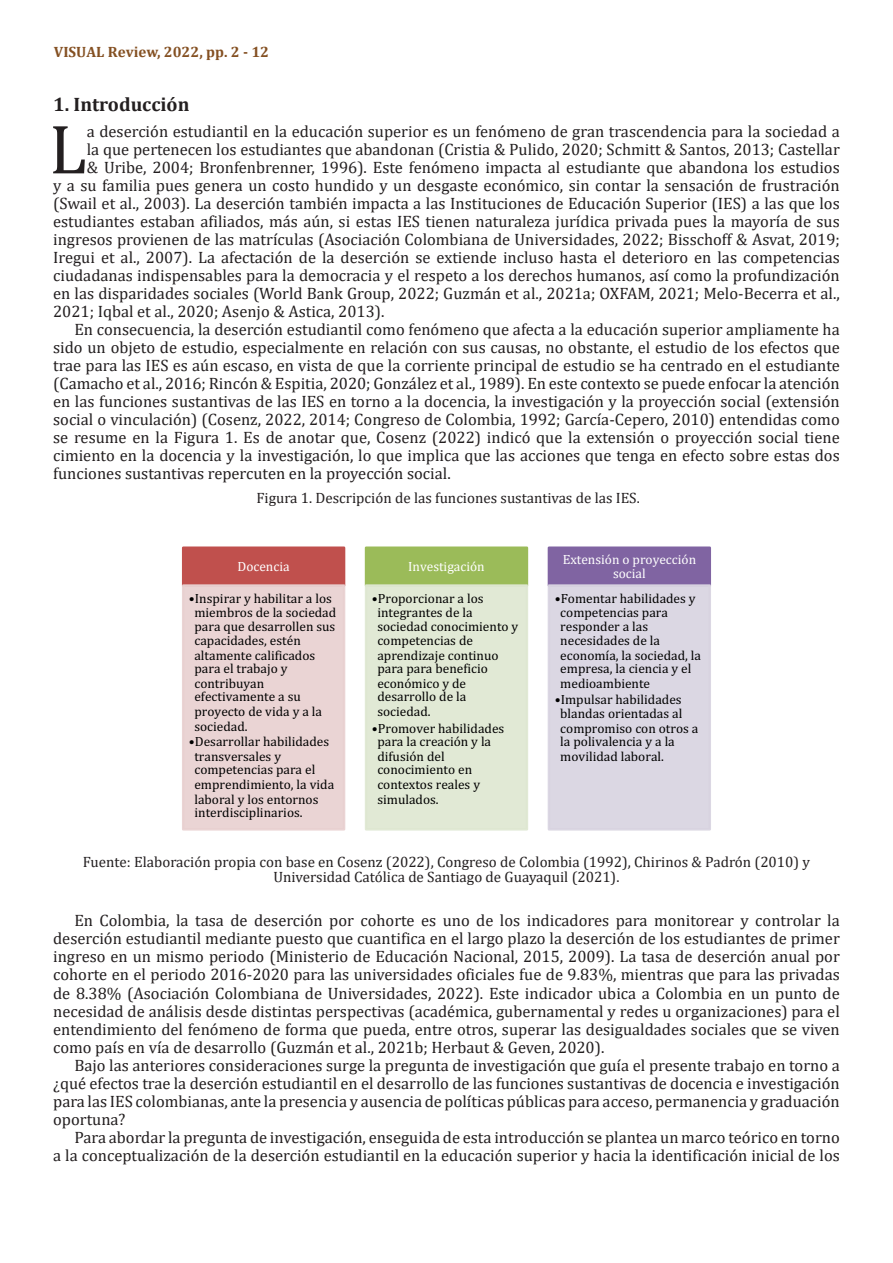
<style>
.page{position:relative;width:893px;height:1263px;background:#fff}
.page>*{position:absolute;margin:0;border:0;box-sizing:border-box;transform-origin:0 0}
._1er_Parrafo{font:70.5px "Cambria";color:#231f20}
.Titulo_1{font:700 19.5px "Cambria";color:#231f20}
.Parrafos-siguientes{font:16.5px/18px "Cambria";color:#231f20;text-align:justify}
._1er_Parrafo-2{font:16.5px "Cambria";color:#231f20}
.Fuente-Tablas{font:15px/15px "Cambria";color:#231f20;text-align:center}
.t1{font:700 15px "Cambria";color:#845022}
.t2{font:13.35px/14.7px "Cambria";color:#000}
.t3{font:13.35px/14.7px "Cambria";color:#fff;text-align:center}
.s1{font-style:inherit}
</style>
<div class="page">
<div style="left:183px;top:548px;width:161px;height:37px;background:#c0504d"></div>
<div style="left:182px;top:546px;width:163px;height:41px;border:2px solid #c0504d"></div>
<div style="left:183px;top:585px;width:161px;height:244px;background:#e8d0d0"></div>
<div style="left:182px;top:584px;width:163px;height:246px;border:2px solid #e8d0d0"></div>
<div style="left:366px;top:548px;width:161px;height:37px;background:#9bbb59"></div>
<div style="left:365px;top:546px;width:163px;height:41px;border:2px solid #9bbb59"></div>
<div style="left:366px;top:585px;width:161px;height:244px;background:#dee7d1"></div>
<div style="left:365px;top:584px;width:163px;height:246px;border:2px solid #dee7d1"></div>
<div style="left:549px;top:548px;width:161px;height:37px;background:#8064a2"></div>
<div style="left:548px;top:546px;width:163px;height:41px;border:2px solid #8064a2"></div>
<div style="left:549px;top:585px;width:161px;height:244px;background:#d8d3e0"></div>
<div style="left:548px;top:584px;width:163px;height:246px;border:2px solid #d8d3e0"></div>
<p class="t1" style="left:54px;top:41px;width:217px">VISUAL Review, 202<span class="s1">2</span>, pp. 2 - 12</p>
<p class="Titulo_1" style="left:53px;top:90px;width:138px">1. Introducción</p>
<p class="_1er_Parrafo" style="left:49px;top:108px;width:39px">L</p>
<p class="_1er_Parrafo-2" style="left:87px;top:122px;width:754px">a deserción estudiantil en la educación superior es un fenómeno de gran trascendencia para la sociedad a</p>
<p class="_1er_Parrafo-2" style="left:87px;top:140px;width:754px">la que pertenecen los estudiantes que abandonan (Cristia &amp; Pulido, 2020; Schmitt &amp; Santos, 2013; Castellar</p>
<p class="_1er_Parrafo-2" style="left:87px;top:158px;width:754px">&amp; Uribe, 2004; Bronfenbrenner, 1996). Este fenómeno impacta al estudiante que abandona los estudios</p>
<p class="_1er_Parrafo-2" style="left:53px;top:176px;width:788px">y a su familia pues genera un costo hundido y un desgaste económico, sin contar la sensación de frustración</p>
<p class="_1er_Parrafo-2" style="left:53px;top:194px;width:788px">(Swail et al., 2003). La deserción también impacta a las Instituciones de Educación Superior (IES) a las que los</p>
<p class="_1er_Parrafo-2" style="left:53px;top:212px;width:788px">estudiantes estaban afiliados, más aún, si estas IES tienen naturaleza jurídica privada pues la mayoría de sus</p>
<p class="_1er_Parrafo-2" style="left:53px;top:230px;width:788px">ingresos provienen de las matrículas (Asociación Colombiana de Universidades, 2022; Bisschoff &amp; Asvat, 2019;</p>
<p class="_1er_Parrafo-2" style="left:53px;top:248px;width:788px">Iregui et al., 2007). La afectación de la deserción se extiende incluso hasta el deterioro en las competencias</p>
<p class="_1er_Parrafo-2" style="left:53px;top:266px;width:788px">ciudadanas indispensables para la democracia y el respeto a los derechos humanos, así como la profundización</p>
<p class="_1er_Parrafo-2" style="left:53px;top:284px;width:788px">en las disparidades sociales (World Bank Group, 2022; Guzmán et al., 2021a; OXFAM, 2021; Melo-Becerra et al.,</p>
<p class="_1er_Parrafo-2" style="left:53px;top:302px;width:333px">2021; Iqbal et al., 2020; Asenjo &amp; Astica, 2013).</p>
<p class="Parrafos-siguientes" style="left:53px;top:321px;width:788px;text-indent:21px">En consecuencia, la deserción estudiantil como fenómeno que afecta a la educación superior ampliamente ha sido un objeto de estudio, especialmente en relación con sus causas, no obstante, el estudio de los efectos que trae para las IES es aún escaso, en vista de que la corriente principal de estudio se ha centrado en el estudiante (Camacho et al., 2016; Rincón &amp; Espitia, 2020; González et al., 1989). En este contexto se puede enfocar la atención en las funciones sustantivas de las IES en torno a la docencia, la investigación y la proyección social (extensión social o vinculación) (Cosenz, 2022, 2014; Congreso de Colombia, 1992; García-Cepero, 2010) entendidas como se resume en la Figura 1. Es de anotar que, Cosenz (2022) indicó que la extensión o proyección social tiene cimiento en la docencia y la investigación, lo que implica que las acciones que tenga en efecto sobre estas dos funciones sustantivas repercuten en la proyección social.</p>
<p class="Fuente-Tablas" style="left:256px;top:490px;width:385px">Figura 1. Descripción de las funciones sustantivas de las IES.</p>
<p class="t3" style="left:237px;top:559px;width:54px">Docencia</p>
<p class="t2" style="left:189px;top:591px;width:149px;text-align:center">•Inspirar y habilitar a los miembros de la sociedad</p>
<p class="t2" style="left:194px;top:619px;width:142px">para que desarrollen sus capacidades, estén altamente calificados</p>
<p class="t2" style="left:194px;top:661px;width:95px">para el trabajo y contribuyan</p>
<p class="t2" style="left:194px;top:689px;width:129px">efectivamente a su proyecto de vida y a la sociedad.</p>
<p class="t2" style="left:194px;top:734px;width:136px;text-indent:-5px">•Desarrollar habilidades transversales y</p>
<p class="t2" style="left:194px;top:762px;width:141px">competencias para el emprendimiento, la vida laboral y los entornos</p>
<p class="t2" style="left:194px;top:805px;width:110px">interdisciplinarios.</p>
<p class="t3" style="left:408px;top:559px;width:78px">Investigación</p>
<p class="t2" style="left:372px;top:591px;width:113px;text-align:center">•Proporcionar a los integrantes de la</p>
<p class="t2" style="left:377px;top:619px;width:142px">sociedad conocimiento y competencias de aprendizaje continuo</p>
<p class="t2" style="left:377px;top:661px;width:112px">para para beneficio económico y de</p>
<p class="t2" style="left:377px;top:689px;width:90px">desarrollo de la sociedad.</p>
<p class="t2" style="left:372px;top:722px;width:134px;line-height:13.4px;text-align:center">•Promover habilidades para la creación y la</p>
<p class="t2" style="left:377px;top:750px;width:96px;line-height:13.4px">difusión del conocimiento en</p>
<p class="t2" style="left:377px;top:777px;width:104px">contextos reales y simulados.</p>
<p class="t3" style="left:563px;top:552px;width:135px">Extensión o proyección social</p>
<p class="t2" style="left:560px;top:591px;width:137px;text-indent:-5px">•Fomentar habilidades y competencias para</p>
<p class="t2" style="left:560px;top:619px;width:142px">responder a las necesidades de la economía, la sociedad, la</p>
<p class="t2" style="left:560px;top:661px;width:133px">empresa, la ciencia y el medioambiente</p>
<p class="t2" style="left:560px;top:692px;width:140px;text-indent:-5px">•Impulsar habilidades blandas orientadas al compromiso con otros a</p>
<p class="t2" style="left:560px;top:734px;width:116px">la polivalencia y a la movilidad laboral.</p>
<p class="Fuente-Tablas" style="left:83px;top:854px;width:729px">Fuente: Elaboración propia con base en Cosenz (2022), Congreso de Colombia (1992), Chirinos &amp; Padrón (2010) y<br>Universidad Católica de Santiago de Guayaquil (2021).</p>
<p class="Parrafos-siguientes" style="left:53px;top:912px;width:788px;text-indent:21px">En Colombia, la tasa de deserción por cohorte es uno de los indicadores para monitorear y controlar la deserción estudiantil mediante puesto que cuantifica en el largo plazo la deserción de los estudiantes de primer ingreso en un mismo periodo (Ministerio de Educación Nacional, 2015, 2009). La tasa de deserción anual por cohorte en el periodo 2016-2020 para las universidades oficiales fue de 9.83%, mientras que para las privadas de 8.38% (Asociación Colombiana de Universidades, 2022). Este indicador ubica a Colombia en un punto de necesidad de análisis desde distintas perspectivas (académica, gubernamental y redes u organizaciones) para el entendimiento del fenómeno de forma que pueda, entre otros, superar las desigualdades sociales que se viven como país en vía de desarrollo (Guzmán et al., 2021b; Herbaut &amp; Geven, 2020).</p>
<p class="Parrafos-siguientes" style="left:53px;top:1056px;width:788px;text-indent:21px">Bajo las anteriores consideraciones surge la pregunta de investigación que guía el presente trabajo en torno a ¿qué efectos trae la deserción estudiantil en el desarrollo de las funciones sustantivas de docencia e investigación para las IES colombianas, ante la presencia y ausencia de políticas públicas para acceso, permanencia y graduación oportuna?</p>
<p class="Parrafos-siguientes" style="left:53px;top:1128px;width:788px;text-align:right">Para abordar la pregunta de investigación, enseguida de esta introducción se plantea un marco teórico en torno<br>a la conceptualización de la deserción estudiantil en la educación superior y hacia la identificación inicial de los</p>
</div>
